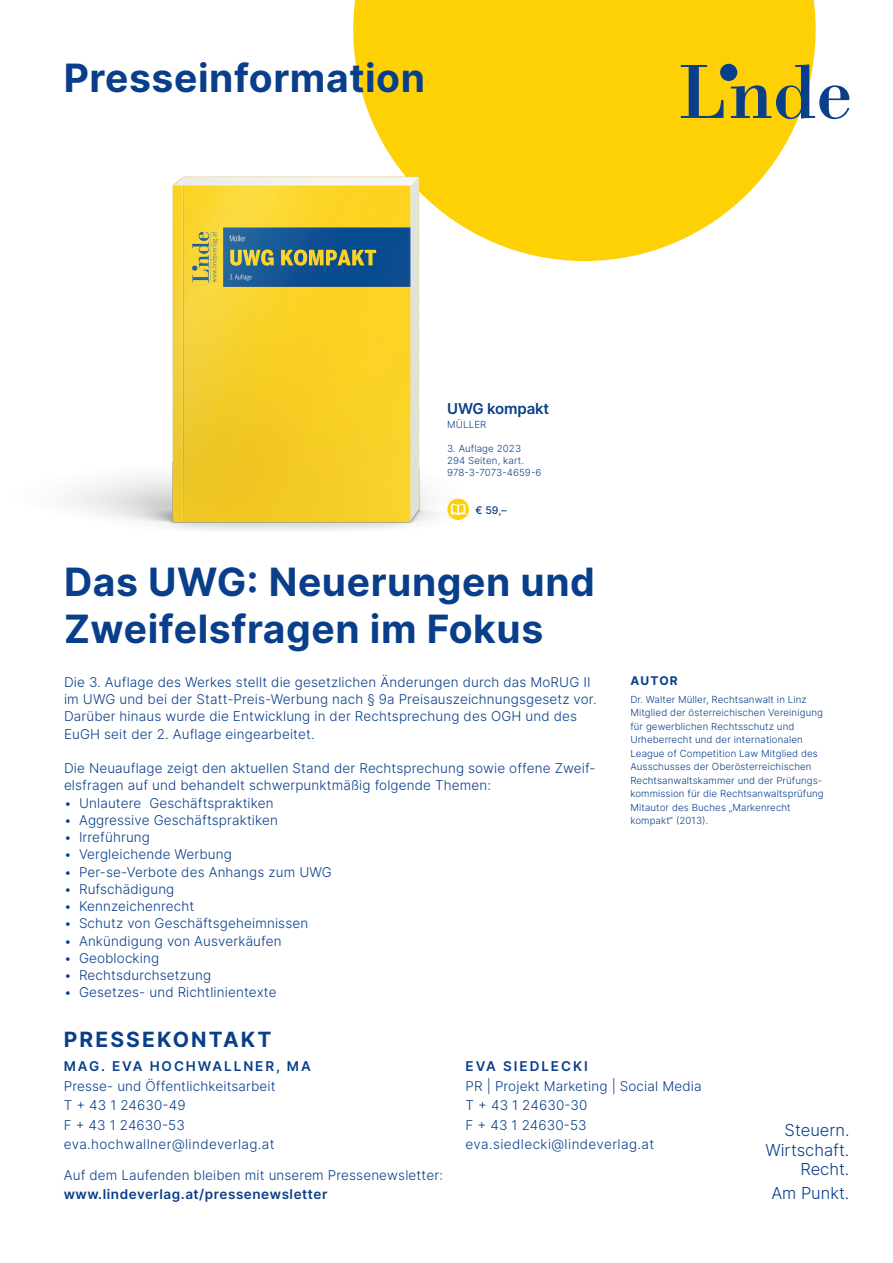
<style>
.page{position:relative;width:893px;height:1263px;background:#fff}
.page>*{position:absolute;margin:0;border:0;box-sizing:border-box;transform-origin:0 0}
.t1{font:700 39px/46.8px "Inter";letter-spacing:.015em;color:#093f8a}
.t2{font:700 21px "Inter";letter-spacing:.1em;color:#093f8a}
.t3{font:300 16.5px/19.5px "Inter";color:#093f8a;text-align:right}
.t4{font:600 15px "Inter";letter-spacing:-.01em;color:#093f8a}
.t5{font:300 13.5px/19.5px "Inter";letter-spacing:.01em;color:#093f8a}
.t6{font:600 13.5px "Inter";letter-spacing:.04em;color:#093f8a}
.t7{font:600 13.5px "Inter";letter-spacing:.14em;color:#093f8a}
.t8{font:700 12px "Inter";letter-spacing:.1em;color:#093f8a}
.t9{font:500 10.5px "Inter";color:#093f8a}
.t10{font:300 9.75px/13.5px "Inter";letter-spacing:.01em;color:#093f8a}
</style>
<div class="page">
<svg style="left:353px;top:0;width:463px;height:250px;background:#fed725"></svg>
<svg style="left:681px;top:65px;width:42px;height:53px;background:#afa22f"></svg>
<svg style="left:731px;top:64px;width:118px;height:55px"></svg>
<div style="left:720px;top:64px;width:17px;height:17px;background:#093f8a;border-radius:50%"></div>
<img style="left:68px;top:154px;width:588px;height:376px">
<div style="left:445px;top:498px;width:26px;height:22px;background:#fed105;opacity:.75"></div>
<svg style="left:450px;top:503px;width:16px;height:12px"></svg>
<h1 class="t1" style="left:64px;top:54px;width:363px">Presseinformation</h1>
<p class="t4" style="left:447px;top:398px;width:104px">UWG kompakt</p>
<p class="t10" style="left:447px;top:417px;width:41px">MÜLLER</p>
<p class="t10" style="left:447px;top:442px;width:96px;line-height:12px">3. Auflage 2023<br>294 Seiten, kart.<br>978-3-7073-4659-6</p>
<p class="t9" style="left:476px;top:503px;width:33px">€ 59,–</p>
<h1 class="t1" style="left:64px;top:557px;width:533px">Das UWG: Neuerungen und<br>Zweifelsfragen im Fokus</h1>
<p class="t5" style="left:64px;top:673px;width:534px;line-height:17.2px">Die 3. Auflage des Werkes stellt die gesetzlichen Änderungen durch das MoRUG II im UWG und bei der Statt-Preis-Werbung nach § 9a Preisauszeichnungsgesetz vor.<br>Darüber hinaus wurde die Entwicklung in der Rechtsprechung des OGH und des EuGH seit der 2. Auflage eingearbeitet.</p>
<p class="t5" style="left:64px;top:759px;width:533px;line-height:17.2px">Die Neuauflage zeigt den aktuellen Stand der Rechtsprechung sowie offene Zweif&shy;elsfragen auf und behandelt schwerpunktmäßig folgende Themen:</p>
<p class="t5" style="left:64px;top:793px;width:211px">• Unlautere Geschäftspraktiken</p>
<p class="t5" style="left:64px;top:810px;width:215px">• Aggressive Geschäftspraktiken</p>
<p class="t5" style="left:64px;top:827px;width:88px">• Irreführung</p>
<p class="t5" style="left:64px;top:844px;width:169px">• Vergleichende Werbung</p>
<p class="t5" style="left:64px;top:862px;width:269px">• Per-se-Verbote des Anhangs zum UWG</p>
<p class="t5" style="left:64px;top:879px;width:112px">• Rufschädigung</p>
<p class="t5" style="left:64px;top:896px;width:132px">• Kennzeichenrecht</p>
<p class="t5" style="left:64px;top:913px;width:246px">• Schutz von Geschäftsgeheimnissen</p>
<p class="t5" style="left:64px;top:931px;width:219px">• Ankündigung von Ausverkäufen</p>
<p class="t5" style="left:64px;top:948px;width:97px">• Geoblocking</p>
<p class="t5" style="left:64px;top:965px;width:149px">• Rechtsdurchsetzung</p>
<p class="t5" style="left:64px;top:982px;width:214px">• Gesetzes- und Richtlinientexte</p>
<p class="t8" style="left:630px;top:672px;width:49px">AUTOR</p>
<p class="t10" style="left:630px;top:692px;width:195px">Dr. Walter Müller, Rechtsanwalt in Linz Mitglied der österreichischen Vereinigung für gewerblichen Rechtsschutz und Urheberrecht und der internationalen League of Competition Law Mitglied des Ausschusses der Oberösterreichischen Rechtsanwaltskammer und der Prüfungs&shy;kommission für die Rechtsanwaltsprüfung Mitautor des Buches „Markenrecht kompakt“ (2013).</p>
<h2 class="t2" style="left:64px;top:1024px;width:209px">PRESSEKONTAKT</h2>
<p class="t7" style="left:64px;top:1056px;width:249px">MAG. EVA HOCHWALLNER, MA</p>
<p class="t5" style="left:64px;top:1075px;width:213px">Presse- und Öffentlichkeitsarbeit<br>T + 43 1 24630-49<br>F + 43 1 24630-53 eva.hochwallner@lindeverlag.at</p>
<p class="t5" style="left:64px;top:1165px;width:381px">Auf dem Laufenden bleiben mit unserem Pressenewsletter:</p>
<p class="t6" style="left:64px;top:1184px;width:265px">www.lindeverlag.at/pressenewsletter</p>
<p class="t7" style="left:466px;top:1056px;width:124px">EVA SIEDLECKI</p>
<p class="t5" style="left:466px;top:1075px;width:237px">PR | Projekt Marketing | Social Media<br>T + 43 1 24630-30<br>F + 43 1 24630-53 eva.siedlecki@lindeverlag.at</p>
<p class="t3" style="left:765px;top:1120px;width:85px">Steuern.<br>Wirtschaft.<br>Recht.</p>
<p class="t3" style="left:771px;top:1183px;width:80px">Am Punkt.</p>
</div>
